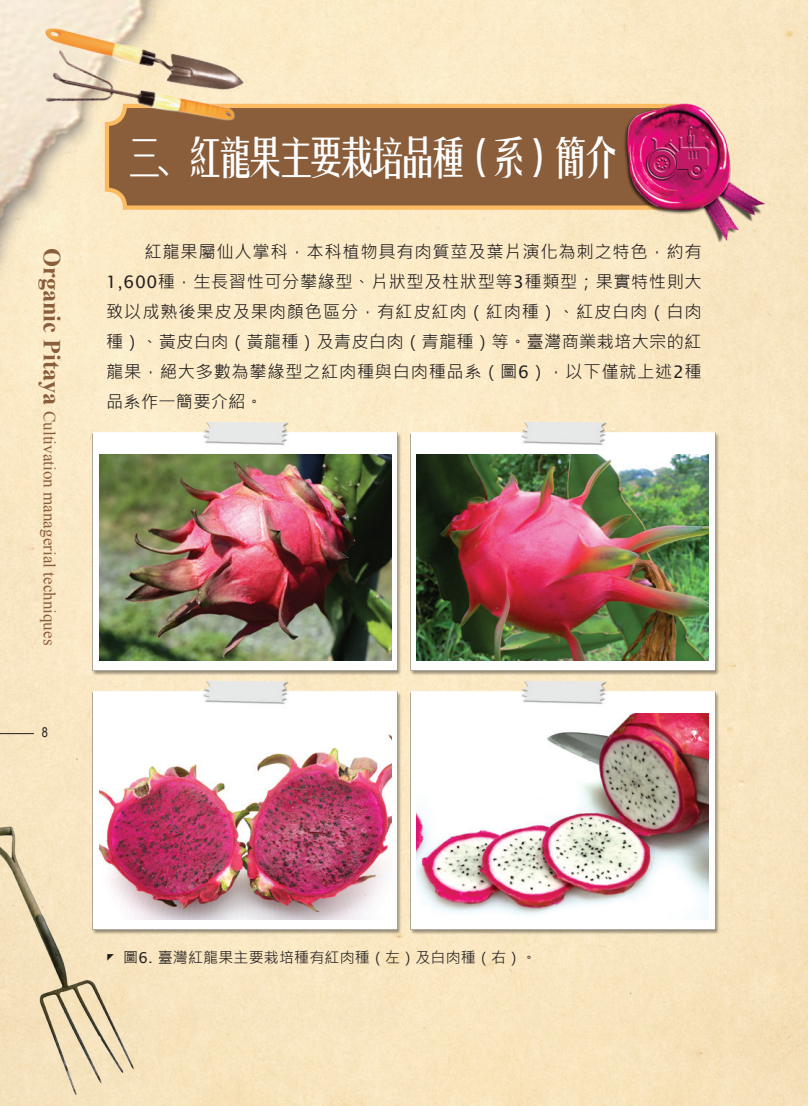
<style>
.page{position:relative;width:808px;height:1106px;background:#fff}
.page>*{position:absolute;margin:0;border:0;box-sizing:border-box;transform-origin:0 0}
.章節標題{font:43.5px "FZYTK GBK1 0";letter-spacing:-.3em;color:#fff}
.內文{font:17.25px/30px "Microsoft Jheng Hei";letter-spacing:.04em;color:#231f20;text-align:justify}
.t1{font:17.1px "Times New Roman";color:#8a5d3b}
.t2{font:15px "Microsoft Jheng Hei";letter-spacing:.01em;color:#231f20}
.t3{font:13.5px "Arial Narrow";color:#231f20}
.s1{font-weight:700;font-size:24.3px}
.s2{font-family:"Lucida Sans"}
</style>
<div class="page">
<img style="left:0;top:0;width:808px;height:1105px">
<hr style="left:0;top:733px;width:34px;height:1px;background:#231f20">
<div style="left:107px;top:106px;width:594px;height:101px;background:#8a5d3b;border-radius:18px"></div>
<div style="left:105px;top:104px;width:598px;height:106px;border:4px solid #fcba61;border-radius:18px"></div>
<img style="left:29px;top:24px;width:219px;height:120px">
<img style="left:604px;top:82px;width:165px;height:163px">
<img style="left:0;top:813px;width:153px;height:292px">
<img style="left:88px;top:421px;width:315px;height:255px">
<img style="left:99px;top:454px;width:292px;height:206px">
<img style="left:405px;top:421px;width:315px;height:255px">
<img style="left:416px;top:454px;width:292px;height:206px">
<img style="left:88px;top:680px;width:315px;height:255px">
<img style="left:99px;top:713px;width:292px;height:206px">
<img style="left:405px;top:680px;width:315px;height:255px">
<img style="left:416px;top:713px;width:292px;height:206px">
<p class="章節標題" style="left:122px;top:130px;width:502px">三、紅龍果主要栽培品種（系）簡介</p>
<p class="t1" style="left:61px;top:248px;width:399px;rotate:90deg"><span class="s1">Organic Pitaya</span> Cultivation managerial techniques</p>
<p class="內文" style="left:106px;top:236px;width:597px;text-indent:38px">紅龍果屬仙人掌科，本科植物具有肉質莖及葉片演化為刺之特色，約有<span class="s2">1,600</span>種，生長習性可分攀緣型、片狀型及柱狀型等<span class="s2">3</span>種類型；果實特性則大致以成熟後果皮及果肉顏色區分，有紅皮紅肉（紅肉種）、紅皮白肉（白肉種）、黃皮白肉（黃龍種）及青皮白肉（青龍種）等。臺灣商業栽培大宗的紅龍果，絕大多數為攀緣型之紅肉種與白肉種品系（圖<span class="s2">6</span>），以下僅就上述<span class="s2">2</span>種品系作一簡要介紹。</p>
<p class="t3" style="left:42px;top:722px;width:8px">8</p>
<p class="t2" style="left:106px;top:947px;width:432px">◤ 圖<span class="s2">6.</span> 臺灣紅龍果主要栽培種有紅肉種（左）及白肉種（右）。</p>
</div>
